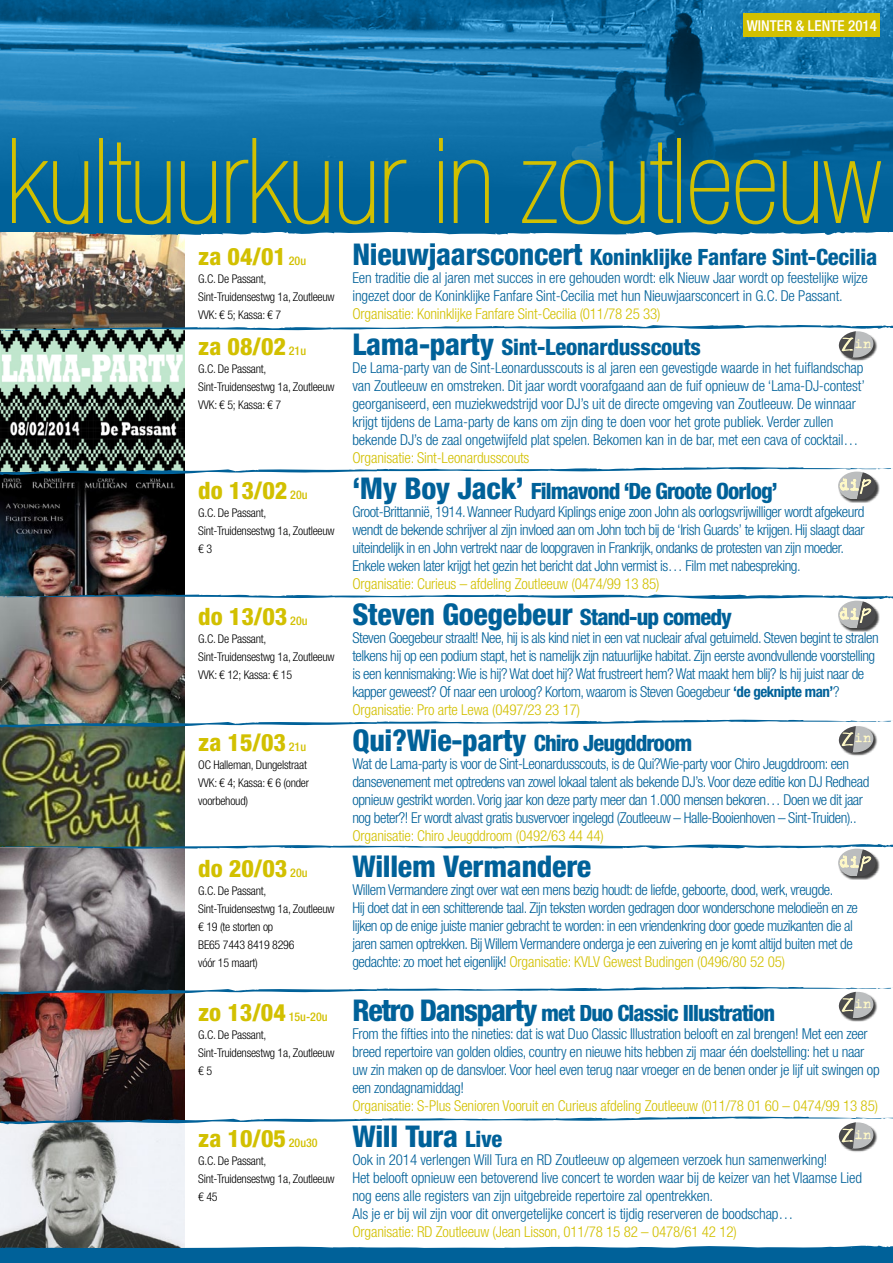
<style>
.page{position:relative;width:893px;height:1263px;background:#fff}
.page>*{position:absolute;margin:0;border:0;box-sizing:border-box;transform-origin:0 0}
.t1{font:800 condensed 30px "Helvetica Neue LT Std";letter-spacing:-.01em;color:#006199}
.t2{font:800 condensed 24px "Helvetica Neue LT Std";color:#d2c000}
.t3{font:800 condensed 22.5px "Helvetica Neue LT Std";letter-spacing:-.04em;color:#006199}
.t4{font:800 condensed 22.5px "Helvetica Neue LT Std";letter-spacing:-.01em;color:#006199}
.t5{font:15.3px "Trixie";color:#fff9c7}
.t6{font:300 condensed 15px/18px "Helvetica Neue LT Std";letter-spacing:-.03em;color:#006199}
.t7{font:300 condensed 15px/18px "Helvetica Neue LT Std";letter-spacing:-.01em;color:#006199}
.t8{font:300 condensed 15px "Helvetica Neue LT Std";letter-spacing:-.01em;color:#d2c000}
.t9{font:500 condensed 15px "Helvetica Neue LT Std";color:#fff}
.t10{font:300 condensed 12px/18px "Helvetica Neue LT Std";letter-spacing:-.02em;color:#000}
.s1{font-weight:500;font-size:12px}
.s2{font-size:30px}
.s3{font-size:22.5px}
.s4{font-weight:700}
.s5{color:#d2c000}
</style>
<div class="page">
<img style="left:0;top:237px;width:185px;height:1007px">
<svg style="left:0;top:357px;width:185px;height:110px;background:#6e7a72"></svg>
<img style="left:0;top:499px;width:185px;height:95px">
<img style="left:0;top:628px;width:185px;height:91px">
<svg style="left:0;top:876px;width:185px;height:110px;background:#7d797c"></svg>
<svg style="left:0;top:232px;width:889px;height:5px"></svg>
<svg style="left:0;top:0;width:893px;height:232px;background:#1975ab"></svg>
<div style="left:744px;top:14px;width:136px;height:23px;background:#d2c000"></div>
<svg style="left:11px;top:137px;width:871px;height:88px;background:#237184"></svg>
<div style="left:839px;top:1122px;width:39px;height:30px;background:#000;opacity:.75"></div>
<div style="left:839px;top:992px;width:39px;height:30px;background:#000;opacity:.75"></div>
<svg style="left:0;top:1244px;width:893px;height:4px"></svg>
<svg style="left:0;top:986px;width:893px;height:32px"></svg>
<svg style="left:0;top:1116px;width:893px;height:32px"></svg>
<div style="left:839px;top:331px;width:39px;height:30px;background:#000;opacity:.75"></div>
<svg style="left:0;top:324px;width:893px;height:33px"></svg>
<div style="left:839px;top:726px;width:39px;height:30px;background:#000;opacity:.75"></div>
<svg style="left:0;top:719px;width:893px;height:33px"></svg>
<div style="left:838px;top:472px;width:41px;height:31px;background:#000;opacity:.75"></div>
<svg style="left:0;top:467px;width:893px;height:32px"></svg>
<div style="left:838px;top:601px;width:41px;height:31px;background:#000;opacity:.75"></div>
<svg style="left:0;top:594px;width:893px;height:34px"></svg>
<div style="left:838px;top:849px;width:41px;height:31px;background:#000;opacity:.75"></div>
<svg style="left:0;top:843px;width:893px;height:33px"></svg>
<div style="left:0;top:1248px;width:893px;height:15px;background:#006199"></div>
<p class="t9" style="left:747px;top:16px;width:132px">WINTER &amp; LENTE 2014</p>
<h2 class="t2" style="left:198px;top:241px;width:109px">za 04/01 <span class="s1">20u</span></h2>
<p class="t10" style="left:198px;top:269px;width:138px">G.C. De Passant,<br>Sint-Truidensestwg 1a, Zoutleeuw<br>VVK: € 5; Kassa: € 7</p>
<h2 class="t2" style="left:198px;top:331px;width:109px">za 08/02 <span class="s1">21u</span></h2>
<p class="t10" style="left:198px;top:359px;width:138px">G.C. De Passant,<br>Sint-Truidensestwg 1a, Zoutleeuw<br>VVK: € 5; Kassa: € 7</p>
<h2 class="t2" style="left:198px;top:475px;width:111px">do 13/02 <span class="s1">20u</span></h2>
<p class="t10" style="left:198px;top:503px;width:138px">G.C. De Passant,<br>Sint-Truidensestwg 1a, Zoutleeuw € 3</p>
<h2 class="t2" style="left:198px;top:601px;width:111px">do 13/03 <span class="s1">20u</span></h2>
<p class="t10" style="left:198px;top:629px;width:138px">G.C. De Passant,<br>Sint-Truidensestwg 1a, Zoutleeuw<br>VVK: € 12; Kassa: € 15</p>
<h2 class="t2" style="left:198px;top:727px;width:109px">za 15/03 <span class="s1">21u</span></h2>
<p class="t10" style="left:198px;top:755px;width:112px">OC Halleman, Dungelstraat<br>VVK: € 4; Kassa: € 6 (onder voorbehoud)</p>
<h2 class="t2" style="left:198px;top:853px;width:111px">do 20/03 <span class="s1">20u</span></h2>
<p class="t10" style="left:198px;top:881px;width:138px">G.C. De Passant,<br>Sint-Truidensestwg 1a, Zoutleeuw € 19 (te storten op<br>BE65 7443 8419 8296<br>vóór 15 maart)</p>
<h2 class="t2" style="left:198px;top:997px;width:131px">zo 13/04 <span class="s1">15u-20u</span></h2>
<p class="t10" style="left:198px;top:1025px;width:138px">G.C. De Passant,<br>Sint-Truidensestwg 1a, Zoutleeuw € 5</p>
<h2 class="t2" style="left:198px;top:1123px;width:121px">za 10/05 <span class="s1">20u30</span></h2>
<p class="t10" style="left:198px;top:1151px;width:138px">G.C. De Passant,<br>Sint-Truidensestwg 1a, Zoutleeuw € 45</p>
<h3 class="t4" style="left:352px;top:243px;width:526px"><span class="s2">Nieuwjaarsconcert</span> Koninklijke Fanfare Sint-Cecilia</h3>
<p class="t7" style="left:352px;top:268px;width:517px">Een traditie die al jaren met succes in ere gehouden wordt: elk Nieuw Jaar wordt op feestelijke wijze ingezet door de Koninklijke Fanfare Sint-Cecilia met hun Nieuwjaarsconcert in G.C. De Passant.</p>
<p class="t8" style="left:352px;top:305px;width:310px">Organisatie: Koninklijke Fanfare Sint-Cecilia (011/78 25 33)</p>
<h3 class="t4" style="left:352px;top:333px;width:350px"><span class="s2">Lama-party</span> Sint-Leonardusscouts</h3>
<p class="t7" style="left:352px;top:358px;width:514px">De Lama-party van de Sint-Leonardusscouts is al jaren een gevestigde waarde in het fuiflandschap van Zoutleeuw en omstreken. Dit jaar wordt voorafgaand aan de fuif opnieuw de ‘Lama-DJ-contest’ georganiseerd, een muziekwedstrijd voor DJ’s uit de directe omgeving van Zoutleeuw. De winnaar krijgt tijdens de Lama-party de kans om zijn ding te doen voor het grote publiek. Verder zullen bekende DJ’s de zaal ongetwijfeld plat spelen. Bekomen kan in de bar, met een cava of cocktail…</p>
<p class="t8" style="left:352px;top:449px;width:179px">Organisatie: Sint-Leonardusscouts</p>
<p class="t5" style="left:854px;top:333px;width:19px">in</p>
<h3 class="t3" style="left:352px;top:477px;width:427px"><span class="s2">‘My Boy Jack’</span> Filmavond ‘De Groote Oorlog’</h3>
<p class="t6" style="left:352px;top:502px;width:514px">Groot-Brittannië, 1914. Wanneer Rudyard Kiplings enige zoon John als oorlogsvrijwilliger wordt afgekeurd wendt de bekende schrijver al zijn invloed aan om John toch bij de ‘Irish Guards’ te krijgen. Hij slaagt daar uiteindelijk in en John vertrekt naar de loopgraven in Frankrijk, ondanks de protesten van zijn moeder.<br>Enkele weken later krijgt het gezin het bericht dat John vermist is… Film met nabespreking.</p>
<p class="t8" style="left:352px;top:575px;width:308px">Organisatie: Curieus – afdeling Zoutleeuw (0474/99 13 85)</p>
<h1 class="t1" style="left:352px;top:596px;width:381px">Steven Goegebeur <span class="s3">Stand-up comedy</span></h1>
<p class="t6" style="left:352px;top:628px;width:528px">Steven Goegebeur straalt! Nee, hij is als kind niet in een vat nucleair afval getuimeld. Steven begint te stralen telkens hij op een podium stapt, het is namelijk zijn natuurlijke habitat. Zijn eerste avondvullende voorstelling is een kennismaking: Wie is hij? Wat doet hij? Wat frustreert hem? Wat maakt hem blij? Is hij juist naar de kapper geweest? Of naar een uroloog? Kortom, waarom is Steven Goegebeur <span class="s4">‘de geknipte man’</span>?<br><span class="s5">Organisatie: Pro arte Lewa (0497/23 23 17)</span></p>
<h3 class="t3" style="left:352px;top:729px;width:341px"><span class="s2">Qui?Wie-party</span> Chiro Jeugddroom</h3>
<p class="t6" style="left:352px;top:754px;width:518px">Wat de Lama-party is voor de Sint-Leonardusscouts, is de Qui?Wie-party voor Chiro Jeugddroom: een dansevenement met optredens van zowel lokaal talent als bekende DJ’s. Voor deze editie kon DJ Redhead opnieuw gestrikt worden. Vorig jaar kon deze party meer dan 1.000 mensen bekoren… Doen we dit jaar nog beter?! Er wordt alvast gratis busvervoer ingelegd (Zoutleeuw – Halle-Booienhoven – Sint-Truiden)..</p>
<p class="t8" style="left:352px;top:827px;width:253px">Organisatie: Chiro Jeugddroom (0492/63 44 44)</p>
<p class="t5" style="left:854px;top:728px;width:19px">in</p>
<h1 class="t1" style="left:352px;top:848px;width:240px">Willem Vermandere</h1>
<p class="t6" style="left:352px;top:880px;width:507px">Willem Vermandere zingt over wat een mens bezig houdt: de liefde, geboorte, dood, werk, vreugde.<br>Hij doet dat in een schitterende taal. Zijn teksten worden gedragen door wonderschone melodieën en ze lijken op de enige juiste manier gebracht te worden: in een vriendenkring door goede muzikanten die al jaren samen optrekken. Bij Willem Vermandere onderga je een zuivering en je komt altijd buiten met de gedachte: zo moet het eigenlijk! <span class="s5">Organisatie: KVLV Gewest Budingen (0496/80 52 05)</span></p>
<p class="t5" style="left:854px;top:993px;width:19px">in</p>
<h3 class="t3" style="left:352px;top:999px;width:424px"><span class="s2">Retro Dansparty</span> met Duo Classic Illustration</h3>
<p class="t6" style="left:352px;top:1024px;width:529px">From the fifties into the nineties: dat is wat Duo Classic Illustration belooft en zal brengen! Met een zeer breed repertoire van golden oldies, country en nieuwe hits hebben zij maar één doelstelling: het u naar uw zin maken op de dansvloer. Voor heel even terug naar vroeger en de benen onder je lijf uit swingen op een zondagnamiddag!</p>
<p class="t8" style="left:352px;top:1097px;width:527px">Organisatie: S-Plus Senioren Vooruit en Curieus afdeling Zoutleeuw (011/78 01 60 – 0474/99 13 85)</p>
<h1 class="t1" style="left:352px;top:1118px;width:151px">Will Tura <span class="s3">Live</span></h1>
<p class="t7" style="left:352px;top:1150px;width:511px">Ook in 2014 verlengen Will Tura en RD Zoutleeuw op algemeen verzoek hun samenwerking!<br>Het belooft opnieuw een betoverend live concert te worden waar bij de keizer van het Vlaamse Lied nog eens alle registers van zijn uitgebreide repertoire zal opentrekken.<br>Als je er bij wil zijn voor dit onvergetelijke concert is tijdig reserveren de boodschap…</p>
<p class="t8" style="left:352px;top:1223px;width:386px">Organisatie: RD Zoutleeuw (Jean Lisson, 011/78 15 82 – 0478/61 42 12)</p>
<p class="t5" style="left:854px;top:1124px;width:19px">in</p>
</div>
